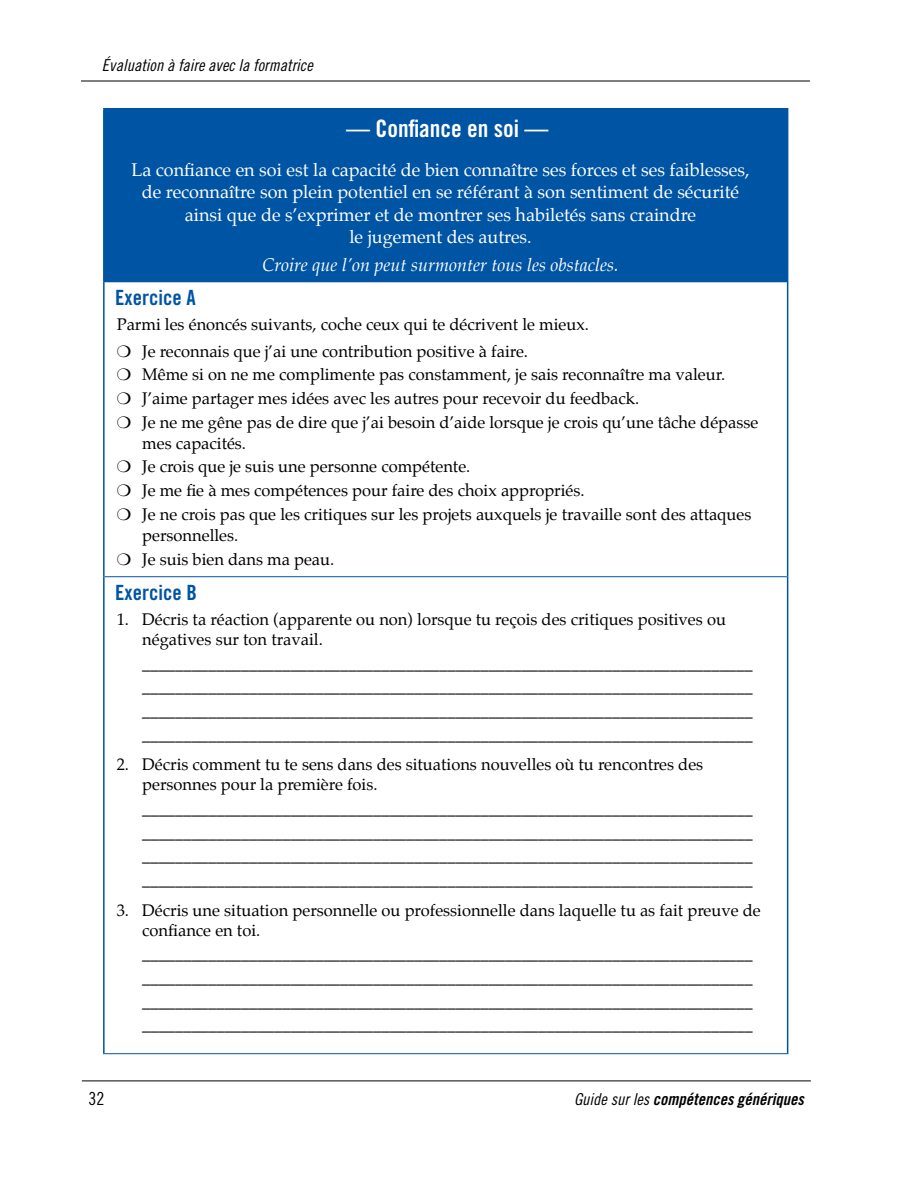
<style>
.page{position:relative;width:918px;height:1188px;background:#fff}
.page>*{position:absolute;margin:0;border:0;box-sizing:border-box;transform-origin:0 0}
.t1{font:24px "Trade Gothic LT Std Bd Cn 20";color:#fff}
.t2{font:21px "Trade Gothic LT Std Bd Cn 20";color:#0054a4}
.t3{font:18px/22.5px "Palatino";color:#fff;text-align:center}
.t4{font:italic 18px "Palatino";color:#fff}
.t5{font:18px "Trade Gothic Cond Eighteen";color:#000}
.t6{font:16.5px/23.7px "Palatino";color:#000}
.t7{font:16.5px "Trade Gothic Cond Eighteen Obl";color:#000}
.t8{font:italic 16.5px "Trade Gothic Bold Cond Twenty";color:#000}
.s1{font-family:"Trade Gothic Cond Eighteen Obl";font-style:normal}
</style>
<div class="page">
<hr style="left:82px;top:1081px;width:729px;height:1px;background:#000">
<hr style="left:81px;top:81px;width:729px;height:1px;background:#000">
<div style="left:104px;top:109px;width:684px;height:173px;background:#0054a4"></div>
<hr style="left:103px;top:108px;width:685px;height:2px;background:#0054a4">
<hr style="left:103px;top:109px;width:2px;height:173px;background:#0054a4">
<hr style="left:103px;top:282px;width:2px;height:295px;background:#0054a4">
<hr style="left:787px;top:282px;width:1px;height:295px;background:#0054a4">
<hr style="left:103px;top:577px;width:2px;height:476px;background:#0054a4">
<hr style="left:787px;top:577px;width:1px;height:476px;background:#0054a4">
<hr style="left:105px;top:576px;width:682px;height:1px;background:#0054a4">
<hr style="left:103px;top:1053px;width:685px;height:1px;background:#0054a4">
<p class="t7" style="left:102px;top:55px;width:212px">Évaluation à faire avec la formatrice</p>
<h1 class="t1" style="left:346px;top:114px;width:204px">— Confiance en soi —</h1>
<p class="t3" style="left:131px;top:158px;width:620px">La confiance en soi est la capacité de bien connaître ses forces et ses faiblesses, de reconnaître son plein potentiel en se référant à son sentiment de sécurité ainsi que de s’exprimer et de montrer ses habiletés sans craindre<br>le jugement des autres.</p>
<p class="t4" style="left:262px;top:251px;width:358px">Croire que l’on peut surmonter tous les obstacles.</p>
<p class="t2" style="left:115px;top:285px;width:82px">Exercice A</p>
<p class="t6" style="left:117px;top:311px;width:474px;line-height:26.4px">Parmi les énoncés suivants, coche ceux qui te décrivent le mieux. ❍ Je reconnais que j’ai une contribution positive à faire.</p>
<p class="t6" style="left:117px;top:363px;width:643px">❍ Même si on ne me complimente pas constamment, je sais reconnaître ma valeur.<br>❍ J’aime partager mes idées avec les autres pour recevoir du feedback.<br>❍ Je ne me gêne pas de dire que j’ai besoin d’aide lorsque je crois qu’une tâche dépasse</p>
<p class="t6" style="left:117px;top:431px;width:636px;text-indent:25px">mes capacités.<br>❍ Je crois que je suis une personne compétente.<br>❍ Je me fie à mes compétences pour faire des choix appropriés.<br>❍ Je ne crois pas que les critiques sur les projets auxquels je travaille sont des attaques</p>
<p class="t6" style="left:117px;top:523px;width:219px;text-indent:25px">personnelles.<br>❍ Je suis bien dans ma peau.</p>
<p class="t2" style="left:115px;top:580px;width:83px">Exercice B</p>
<p class="t6" style="left:142px;top:610px;width:585px;line-height:20px;text-indent:-25px">1. Décris ta réaction (apparente ou non) lorsque tu reçois des critiques positives ou négatives sur ton travail.</p>
<p class="t6" style="left:142px;top:651px;width:612px;text-align:justify">__________________________________________________________________________ __________________________________________________________________________ __________________________________________________________________________ __________________________________________________________________________</p>
<p class="t6" style="left:142px;top:755px;width:563px;line-height:20px;text-indent:-25px">2. Décris comment tu te sens dans des situations nouvelles où tu rencontres des personnes pour la première fois.</p>
<p class="t6" style="left:142px;top:796px;width:612px;text-align:justify">__________________________________________________________________________ __________________________________________________________________________ __________________________________________________________________________ __________________________________________________________________________</p>
<p class="t6" style="left:142px;top:900px;width:620px;line-height:20px;text-indent:-25px">3. Décris une situation personnelle ou professionnelle dans laquelle tu as fait preuve de confiance en toi.</p>
<p class="t6" style="left:142px;top:942px;width:612px;text-align:justify">__________________________________________________________________________ __________________________________________________________________________ __________________________________________________________________________ __________________________________________________________________________</p>
<p class="t5" style="left:88px;top:1088px;width:17px">32</p>
<p class="t8" style="left:574px;top:1089px;width:236px"><span class="s1">G u ide s u r les</span> compétencesgénériques</p>
</div>
